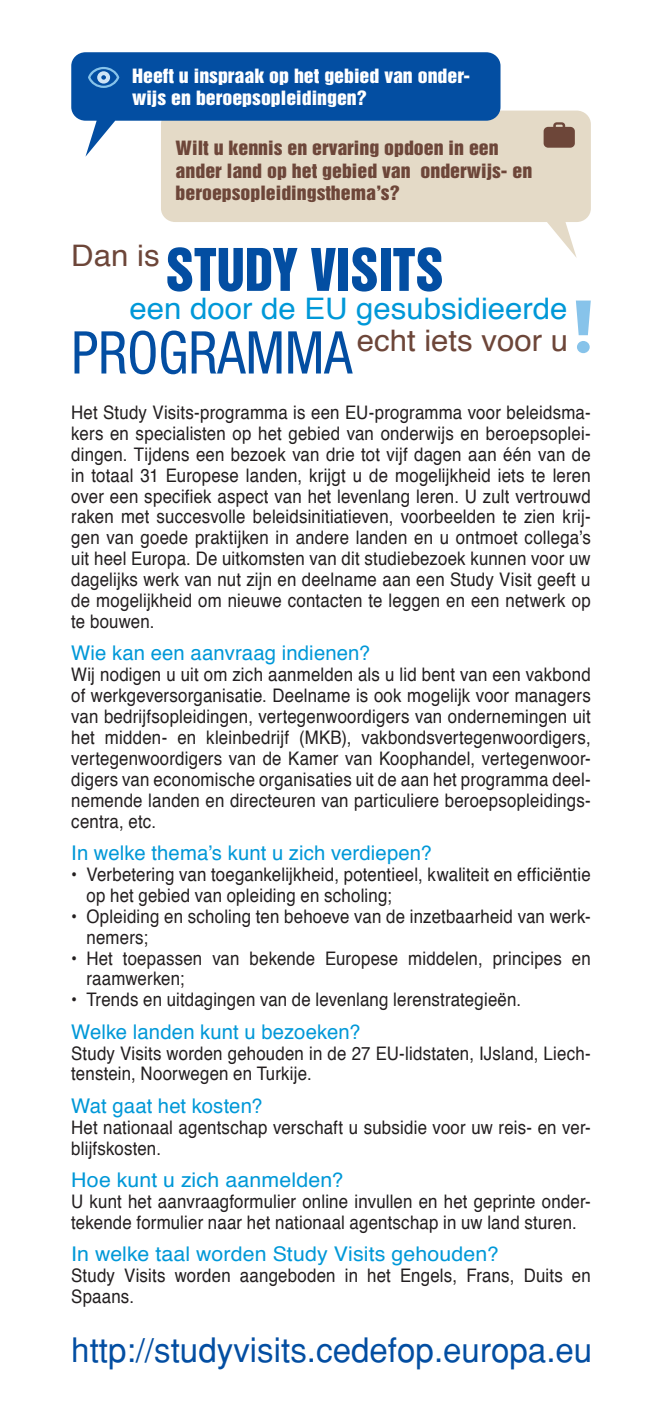
<style>
.page{position:relative;width:657px;height:1424px;background:#fff}
.page>*{position:absolute;margin:0;border:0;box-sizing:border-box;transform-origin:0 0}
.t1{font:condensed 58.95px "Helvetica Neue";color:#034ea2;scale:.95 1}
.t2{font:53.77px "Helvetica Inserat LT Std";color:#034ea2;scale:.95 1}
.t3{font:33.75px "Ad Hel Ad";color:#034ea2}
.t4{font:29.7px "Helvetica";color:#0098d8;scale:1.05 1}
.t5{font:29.7px "Helvetica";color:#6d4639;scale:1.05 1}
.t6{font:20.25px "Helvetica";letter-spacing:.005em;color:#0098d8}
.t7{font:20.25px "Helvetica";letter-spacing:.005em;color:#0098d8;scale:1.05 1}
.t8{font:18.68px/20.9px "Helvetica";letter-spacing:.01em;color:#231f20;scale:.9 1}
.t9{font:18px/22.5px "Helvetica Inserat LT Std";color:#6d4639;scale:1.1 1}
.t10{font:18px/22.5px "Helvetica Inserat LT Std";color:#fff;scale:1.1 1}
</style>
<div class="page">
<svg style="left:161px;top:111px;width:429px;height:147px;fill:#e4dac7"></svg>
<svg style="left:71px;top:52px;width:429px;height:105px;fill:#034ea2"></svg>
<svg style="left:88px;top:67px;width:31px;height:21px"></svg>
<svg style="left:543px;top:122px;width:31px;height:26px"></svg>
<svg style="left:576px;top:301px;width:14px;height:52px"></svg>
<p class="t10" style="left:132px;top:65px;width:308px">Heeft u inspraak op het gebied van onder&shy;wijs en beroepsopleidingen?</p>
<p class="t9" style="left:175px;top:137px;width:325px">Wilt u kennis en ervaring opdoen in een ander land op het gebied van onderwijs- en beroepsopleidingsthema’s?</p>
<h3 class="t5" style="left:71px;top:233px;width:85px">Dan is</h3>
<h3 class="t4" style="left:129px;top:286px;width:418px">een door de EU gesubsidieerde</h3>
<h3 class="t5" style="left:356px;top:317px;width:202px">echt iets voor u</h3>
<h2 class="t2" style="left:165px;top:238px;width:29px">STUDY</h2>
<h2 class="t2" style="left:310px;top:238px;width:24px">VISITS</h2>
<h1 class="t1" style="left:71px;top:319px;width:297px">PROGRAMMA</h1>
<p class="t8" style="left:71px;top:402px;width:578px;text-align:justify">Het Study Visits-programma is een EU-programma voor beleidsma&shy;kers en specialisten op het gebied van onderwijs en beroepsoplei&shy;dingen. Tijdens een bezoek van drie tot vijf dagen aan één van de in totaal 31 Europese landen, krijgt u de mogelijkheid iets te leren over een specifiek aspect van het levenlang leren. U zult vertrouwd raken met succesvolle beleidsinitiatieven, voorbeelden te zien krij&shy;gen van goede praktijken in andere landen en u ontmoet collega’s uit heel Europa. De uitkomsten van dit studiebezoek kunnen voor uw dagelijks werk van nut zijn en deelname aan een Study Visit geeft u de mogelijkheid om nieuwe contacten te leggen en een netwerk op te bouwen.</p>
<p class="t6" style="left:71px;top:638px;width:300px">Wie kan een aanvraag indienen?</p>
<p class="t8" style="left:71px;top:665px;width:578px;text-align:justify">Wij nodigen u uit om zich aanmelden als u lid bent van een vakbond of werkgeversorganisatie. Deelname is ook mogelijk voor managers van bedrijfsopleidingen, vertegenwoordigers van ondernemingen uit het midden- en kleinbedrijf (MKB), vakbondsvertegenwoordigers, vertegenwoordigers van de Kamer van Koophandel, vertegenwoor&shy;digers van economische organisaties uit de aan het programma deel&shy;nemende landen en directeuren van particuliere beroepsopleidings&shy;centra, etc.</p>
<p class="t6" style="left:71px;top:837px;width:361px">In welke thema’s kunt u zich verdiepen?</p>
<p class="t8" style="left:86px;top:864px;width:561px;text-indent:-15px">• Verbetering van toegankelijkheid, potentieel, kwaliteit en efficiëntie op het gebied van opleiding en scholing;</p>
<p class="t8" style="left:86px;top:906px;width:561px;text-indent:-15px">• Opleiding en scholing ten behoeve van de inzetbaarheid van werk&shy;nemers;</p>
<p class="t8" style="left:86px;top:948px;width:561px;text-indent:-15px">• Het toepassen van bekende Europese middelen, principes en raamwerken;</p>
<p class="t8" style="left:71px;top:990px;width:501px">• Trends en uitdagingen van de levenlang lerenstrategieën.</p>
<p class="t6" style="left:71px;top:1016px;width:290px">Welke landen kunt u bezoeken?</p>
<p class="t8" style="left:71px;top:1043px;width:578px">Study Visits worden gehouden in de 27 EU-lidstaten, IJsland, Liech&shy;tenstein, Noorwegen en Turkije.</p>
<p class="t6" style="left:71px;top:1090px;width:192px">Wat gaat het kosten?</p>
<p class="t8" style="left:71px;top:1117px;width:578px">Het nationaal agentschap verschaft u subsidie voor uw reis- en ver&shy;blijfskosten.</p>
<p class="t7" style="left:71px;top:1164px;width:260px">Hoe kunt u zich aanmelden?</p>
<p class="t8" style="left:71px;top:1191px;width:578px">U kunt het aanvraagformulier online invullen en het geprinte onder&shy;tekende formulier naar het nationaal agentschap in uw land sturen.</p>
<p class="t7" style="left:71px;top:1238px;width:408px">In welke taal worden Study Visits gehouden?</p>
<p class="t8" style="left:71px;top:1265px;width:578px">Study Visits worden aangeboden in het Engels, Frans, Duits en<br>Spaans.</p>
<h3 class="t3" style="left:71px;top:1330px;width:522px">http://studyvisits.cedefop.europa.eu</h3>
</div>
